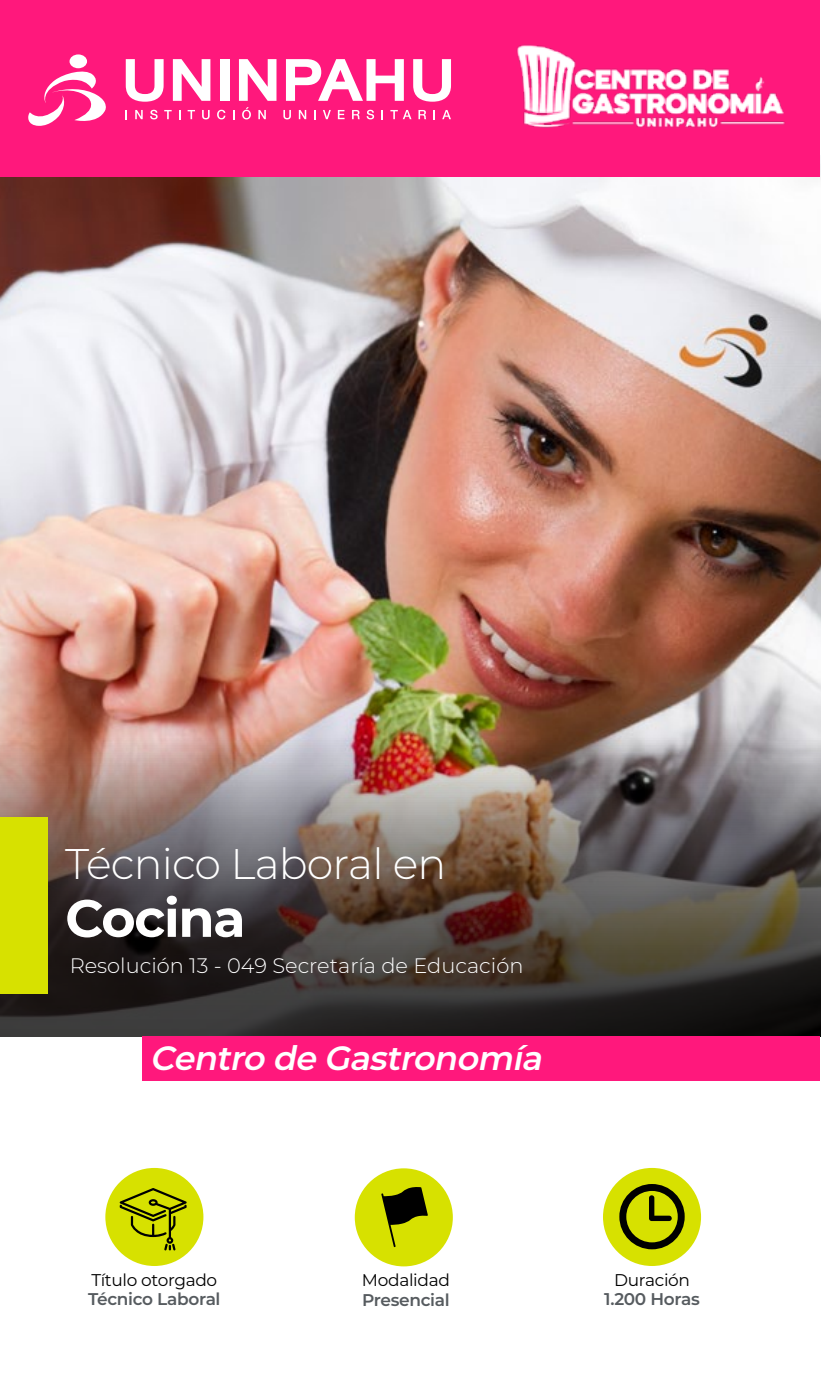
<style>
.page{position:relative;width:821px;height:1389px;background:#fff}
.page>*{position:absolute;margin:0;border:0;box-sizing:border-box;transform-origin:0 0}
.t1{font:700 52.4px "Montserrat";letter-spacing:-.025em;color:#fff}
.t2{font:300 42.8px "Montserrat";letter-spacing:-.02em;color:#fff}
.t3{font:italic 600 33.6px "Montserrat";color:#fff}
.t4{font:300 21px "Montserrat";color:#fff}
.t5{font:600 17px "Montserrat";letter-spacing:-.02em;color:#565b5f}
.t6{font:17px "Montserrat";letter-spacing:-.02em;color:#000}
</style>
<div class="page">
<img style="left:0;top:177px;width:820px;height:230px">
<img style="left:0;top:407px;width:820px;height:629px">
<div style="left:0;top:817px;width:48px;height:177px;background:#d7e100"></div>
<div style="left:355px;top:1168px;width:98px;height:98px;background:#d7e100;border-radius:50%"></div>
<div style="left:603px;top:1168px;width:98px;height:98px;background:#d7e100;border-radius:50%"></div>
<div style="left:105px;top:1168px;width:98px;height:98px;background:#d7e100;border-radius:50%"></div>
<svg style="left:120px;top:1188px;width:67px;height:62px"></svg>
<svg style="left:619px;top:1184px;width:66px;height:65px"></svg>
<svg style="left:381px;top:1187px;width:47px;height:60px"></svg>
<div style="left:0;top:0;width:820px;height:177px;background:#ff187c"></div>
<svg style="left:28px;top:68px;width:78px;height:58px"></svg>
<div style="left:70px;top:54px;width:17px;height:14px;background:#fff;border-radius:50%"></div>
<svg style="left:126px;top:59px;width:38px;height:43px"></svg>
<svg style="left:173px;top:59px;width:37px;height:42px"></svg>
<div style="left:220px;top:59px;width:9px;height:42px;background:#fff"></div>
<svg style="left:239px;top:59px;width:37px;height:42px"></svg>
<svg style="left:286px;top:59px;width:118px;height:42px"></svg>
<svg style="left:413px;top:59px;width:38px;height:43px"></svg>
<svg style="left:135px;top:110px;width:8px;height:9px"></svg>
<svg style="left:150px;top:110px;width:8px;height:9px"></svg>
<svg style="left:164px;top:110px;width:8px;height:9px"></svg>
<svg style="left:188px;top:110px;width:7px;height:9px"></svg>
<svg style="left:202px;top:110px;width:8px;height:9px"></svg>
<svg style="left:217px;top:110px;width:8px;height:9px"></svg>
<svg style="left:233px;top:110px;width:2px;height:9px"></svg>
<svg style="left:242px;top:107px;width:9px;height:12px"></svg>
<svg style="left:258px;top:110px;width:8px;height:9px"></svg>
<svg style="left:283px;top:110px;width:8px;height:9px"></svg>
<svg style="left:299px;top:110px;width:7px;height:9px"></svg>
<svg style="left:314px;top:110px;width:2px;height:9px"></svg>
<svg style="left:323px;top:110px;width:8px;height:9px"></svg>
<svg style="left:338px;top:110px;width:7px;height:9px"></svg>
<svg style="left:352px;top:110px;width:8px;height:9px"></svg>
<svg style="left:367px;top:110px;width:7px;height:9px"></svg>
<svg style="left:390px;top:110px;width:21px;height:9px"></svg>
<svg style="left:418px;top:110px;width:8px;height:9px"></svg>
<svg style="left:442px;top:110px;width:9px;height:9px"></svg>
<div style="left:143px;top:1036px;width:677px;height:45px;background:#ff187c"></div>
<img style="left:516px;top:44px;width:269px;height:84px">
<h2 class="t2" style="left:65px;top:835px;width:383px">Técnico Laboral en</h2>
<h1 class="t1" style="left:65px;top:880px;width:182px">Cocina</h1>
<p class="t4" style="left:70px;top:951px;width:455px">Resolución 13 - 049 Secretaría de Educación</p>
<h3 class="t3" style="left:150px;top:1034px;width:402px">Centro de Gastronomía</h3>
<p class="t6" style="left:92px;top:1268px;width:127px">Título otorgado</p>
<p class="t5" style="left:88px;top:1287px;width:134px">Técnico Laboral</p>
<p class="t6" style="left:362px;top:1268px;width:89px">Modalidad</p>
<p class="t5" style="left:362px;top:1288px;width:89px">Presencial</p>
<p class="t6" style="left:614px;top:1268px;width:78px">Duración</p>
<p class="t5" style="left:604px;top:1287px;width:97px">1.200 Horas</p>
</div>
